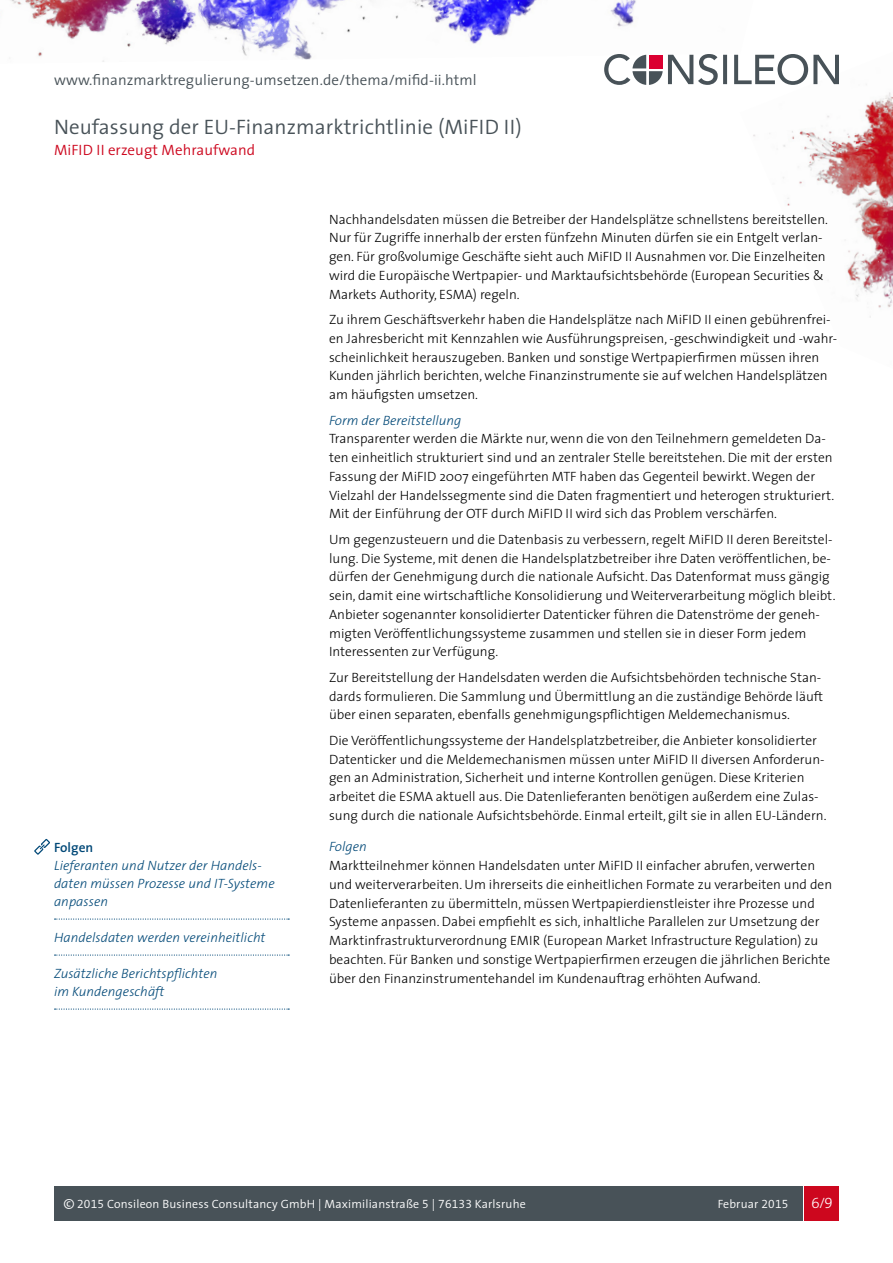
<style>
.page{position:relative;width:893px;height:1263px;background:#fff}
.page>*{position:absolute;margin:0;border:0;box-sizing:border-box;transform-origin:0 0}
.t1{font:300 21px "The Sans";letter-spacing:.005em;color:#485258}
.t2{font:300 15px "The Sans";letter-spacing:.005em;color:#485258}
.t3{font:300 15px "The Sans";letter-spacing:.005em;color:#cd071e}
.t4{font:15px "The Sans Light Expert";color:#fff}
.t5{font:300 13.5px/18.8px "The Sans";color:#000}
.t6{font:italic 300 13.5px/18px "The Sans";letter-spacing:.005em;color:#004877}
.t7{font:600 13.5px "The Sans";letter-spacing:.005em;color:#004877}
.t8{font:300 12px "The Sans";letter-spacing:.015em;color:#fff}
.s1{font-size:15px}
.s2{font-family:"The Sans Semi Light Expert";font-weight:400}
.s3{font-family:"The Sans Light Caps"}
</style>
<div class="page">
<img style="left:753px;top:84px;width:140px;height:234px">
<img style="left:10px;top:0;width:626px;height:62px">
<svg style="left:604px;top:54px;width:235px;height:31px"></svg>
<div style="left:649px;top:55px;width:14px;height:13px;background:#db0031"></div>
<div style="left:54px;top:1186px;width:748px;height:34px;background:#485258"></div>
<div style="left:805px;top:1186px;width:34px;height:34px;background:#cd071e"></div>
<svg style="left:55px;top:918px;width:234px;height:2px"></svg>
<svg style="left:55px;top:954px;width:234px;height:2px"></svg>
<svg style="left:55px;top:1008px;width:234px;height:2px"></svg>
<svg style="left:34px;top:839px;width:16px;height:16px"></svg>
<p class="t2" style="left:54px;top:67px;width:424px">www.finanzmarktregulierung-umsetzen.de/thema/mifid-ii.html</p>
<h1 class="t1" style="left:54px;top:110px;width:469px">Neufassung der EU-Finanzmarktrichtlinie (MiFID II)</h1>
<p class="t3" style="left:54px;top:138px;width:203px">MiFID II erzeugt Mehraufwand</p>
<p class="t7" style="left:54px;top:836px;width:41px">Folgen</p>
<p class="t6" style="left:54px;top:856px;width:222px">Lieferanten und Nutzer der Handels&shy;daten müssen Prozesse und IT-Systeme anpassen</p>
<p class="t6" style="left:54px;top:928px;width:213px">Handelsdaten werden vereinheitlicht</p>
<p class="t6" style="left:54px;top:964px;width:165px">Zusätzliche Berichtspflichten im Kundengeschäft</p>
<p class="t5" style="left:329px;top:209px;width:500px">Nachhandelsdaten müssen die Betreiber der Handelsplätze schnellstens bereitstellen.<br>Nur für Zugriffe innerhalb der ersten fünfzehn Minuten dürfen sie ein Entgelt verlan&shy;gen. Für großvolumige Geschäfte sieht auch MiFID II Ausnahmen vor. Die Einzelheiten wird die Europäische Wertpapier- und Marktaufsichtsbehörde (European Securities &amp; Markets Authority, ESMA) regeln.</p>
<p class="t5" style="left:329px;top:310px;width:510px">Zu ihrem Geschäftsverkehr haben die Handelsplätze nach MiFID II einen gebührenfrei&shy;en Jahresbericht mit Kennzahlen wie Ausführungspreisen, -geschwindigkeit und -wahr&shy;scheinlichkeit herauszugeben. Banken und sonstige Wertpapierfirmen müssen ihren Kunden jährlich berichten, welche Finanzinstrumente sie auf welchen Handelsplätzen am häufigsten umsetzen.</p>
<p class="t6" style="left:329px;top:411px;width:134px">Form der Bereitstellung</p>
<p class="t5" style="left:329px;top:429px;width:507px">Transparenter werden die Märkte nur, wenn die von den Teilnehmern gemeldeten Da&shy;ten einheitlich strukturiert sind und an zentraler Stelle bereitstehen. Die mit der ersten Fassung der MiFID 2007 eingeführten MTF haben das Gegenteil bewirkt. Wegen der Vielzahl der Handelssegmente sind die Daten fragmentiert und heterogen strukturiert.<br>Mit der Einführung der OTF durch MiFID II wird sich das Problem verschärfen.</p>
<p class="t5" style="left:329px;top:529px;width:508px">Um gegenzusteuern und die Datenbasis zu verbessern, regelt MiFID II deren Bereitstel&shy;lung. Die Systeme, mit denen die Handelsplatzbetreiber ihre Daten veröffentlichen, be&shy;dürfen der Genehmigung durch die nationale Aufsicht. Das Datenformat muss gängig sein, damit eine wirtschaftliche Konsolidierung und Weiterverarbeitung möglich bleibt.<br>Anbieter sogenannter konsolidierter Datenticker führen die Datenströme der geneh&shy;migten Veröffentlichungssysteme zusammen und stellen sie in dieser Form jedem Interessenten zur Verfügung.</p>
<p class="t5" style="left:329px;top:667px;width:496px">Zur Bereitstellung der Handelsdaten werden die Aufsichtsbehörden technische Stan&shy;dards formulieren. Die Sammlung und Übermittlung an die zuständige Behörde läuft über einen separaten, ebenfalls genehmigungspflichtigen Meldemechanismus.</p>
<p class="t5" style="left:329px;top:730px;width:499px">Die Veröffentlichungssysteme der Handelsplatzbetreiber, die Anbieter konsolidierter Datenticker und die Meldemechanismen müssen unter MiFID II diversen Anforderun&shy;gen an Administration, Sicherheit und interne Kontrollen genügen. Diese Kriterien arbeitet die ESMA aktuell aus. Die Datenlieferanten benötigen außerdem eine Zulas&shy;sung durch die nationale Aufsichtsbehörde. Einmal erteilt, gilt sie in allen EU-Ländern.</p>
<p class="t6" style="left:329px;top:837px;width:39px">Folgen</p>
<p class="t5" style="left:329px;top:856px;width:505px">Marktteilnehmer können Handelsdaten unter MiFID II einfacher abrufen, verwerten und weiterverarbeiten. Um ihrerseits die einheitlichen Formate zu verarbeiten und den Datenlieferanten zu übermitteln, müssen Wertpapierdienstleister ihre Prozesse und Systeme anpassen. Dabei empfiehlt es sich, inhaltliche Parallelen zur Umsetzung der Marktinfrastrukturverordnung EMIR (European Market Infrastructure Regulation) zu beachten. Für Banken und sonstige Wertpapierfirmen erzeugen die jährlichen Berichte über den Finanzinstrumentehandel im Kundenauftrag erhöhten Aufwand.</p>
<p class="t8" style="left:64px;top:1194px;width:464px"><span class="s1">©</span> <span class="s2">2015</span> Consileon Business Consultancy GmbH | Maximilianstraße <span class="s2">5</span> | <span class="s2">76133</span> Karlsruhe</p>
<p class="t8" style="left:718px;top:1193px;width:72px">Februar <span class="s2">2015</span></p>
<p class="t4" style="left:811px;top:1191px;width:23px"><span class="s3">6</span>/9</p>
</div>
